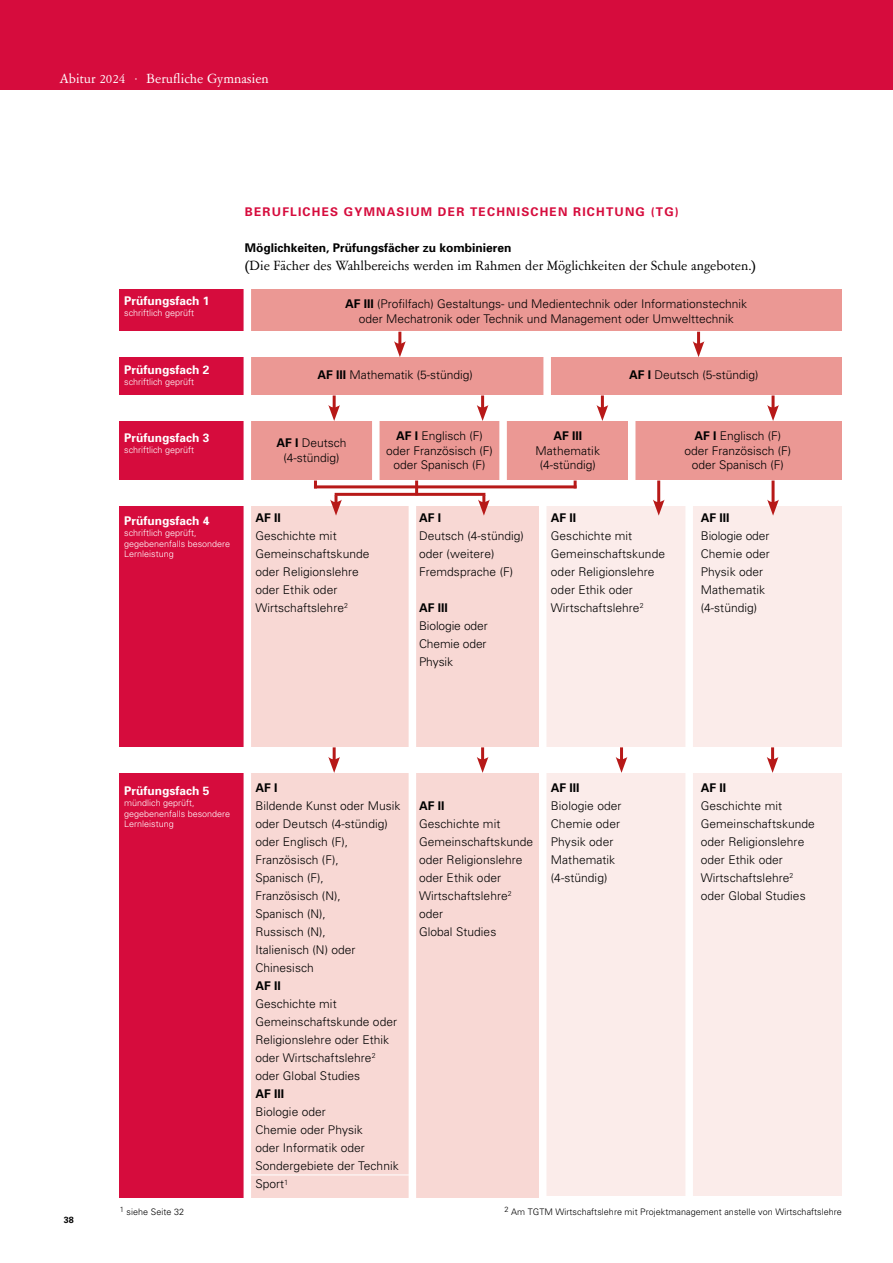
<style>
.page{position:relative;width:893px;height:1263px;background:#fff}
.page>*{position:absolute;margin:0;border:0;box-sizing:border-box;transform-origin:0 0}
.t1{font:15px "Garamont Amst SB";color:#000}
.t2{font:15px "Garamont Amst SB";color:#fff}
.t3{font:300 12px/18px "Univers";letter-spacing:.005em;color:#000}
.t4{font:700 12px "Univers";color:#000}
.t5{font:700 12px "Univers";color:#fff}
.t6{font:700 12px "Univers";letter-spacing:.1em;color:#d60c3d}
.t7{font:300 9px/10.8px "Univers";color:#fff}
.t8{font:300 9px "Univers";letter-spacing:.005em;color:#000}
.t9{font:700 9px "Univers";color:#000}
.s1{font-weight:700}
</style>
<div class="page">
<div style="left:0;top:0;width:893px;height:90px;background:#d60c3d"></div>
<div style="left:246px;top:289px;width:596px;height:206px;background:#eb9894"></div>
<div style="left:248px;top:504px;width:295px;height:693px;background:#f8d8d4"></div>
<div style="left:119px;top:289px;width:127px;height:908px;background:#d60c3d"></div>
<div style="left:543px;top:502px;width:299px;height:693px;background:#fbecea"></div>
<hr style="left:247px;top:1174px;width:168px;height:1px;background:#fff">
<div style="left:244px;top:280px;width:7px;height:930px;background:#fff"></div>
<div style="left:539px;top:498px;width:7px;height:714px;background:#fff"></div>
<div style="left:409px;top:504px;width:7px;height:706px;background:#fff"></div>
<div style="left:109px;top:747px;width:760px;height:26px;background:#fff"></div>
<div style="left:685px;top:493px;width:8px;height:719px;background:#fff"></div>
<div style="left:109px;top:480px;width:760px;height:26px;background:#fff"></div>
<div style="left:109px;top:395px;width:760px;height:26px;background:#fff"></div>
<div style="left:109px;top:332px;width:760px;height:25px;background:#fff"></div>
<div style="left:372px;top:412px;width:8px;height:72px;background:#fff"></div>
<div style="left:543px;top:349px;width:8px;height:60px;background:#fff"></div>
<div style="left:499px;top:417px;width:8px;height:63px;background:#fff"></div>
<div style="left:628px;top:409px;width:7px;height:84px;background:#fff"></div>
<hr style="left:333px;top:395px;width:3px;height:16px;background:#b71918">
<svg style="left:328px;top:405px;width:12px;height:16px"></svg>
<hr style="left:398px;top:332px;width:3px;height:15px;background:#b71918">
<svg style="left:394px;top:341px;width:12px;height:16px"></svg>
<hr style="left:333px;top:747px;width:3px;height:15px;background:#b71918">
<svg style="left:328px;top:757px;width:12px;height:16px"></svg>
<hr style="left:481px;top:395px;width:3px;height:16px;background:#b71918">
<svg style="left:477px;top:405px;width:11px;height:16px"></svg>
<hr style="left:481px;top:747px;width:3px;height:15px;background:#b71918">
<svg style="left:477px;top:757px;width:11px;height:16px"></svg>
<hr style="left:601px;top:395px;width:3px;height:16px;background:#b71918">
<svg style="left:596px;top:405px;width:12px;height:16px"></svg>
<hr style="left:697px;top:332px;width:3px;height:15px;background:#b71918">
<svg style="left:693px;top:341px;width:11px;height:16px"></svg>
<hr style="left:657px;top:480px;width:3px;height:25px;background:#b71918">
<svg style="left:653px;top:499px;width:12px;height:17px"></svg>
<hr style="left:620px;top:747px;width:3px;height:15px;background:#b71918">
<svg style="left:616px;top:757px;width:11px;height:16px"></svg>
<hr style="left:772px;top:395px;width:3px;height:16px;background:#b71918">
<svg style="left:767px;top:405px;width:12px;height:16px"></svg>
<hr style="left:771px;top:747px;width:3px;height:15px;background:#b71918">
<svg style="left:767px;top:757px;width:11px;height:16px"></svg>
<svg style="left:330px;top:495px;width:12px;height:21px"></svg>
<svg style="left:478px;top:495px;width:12px;height:21px"></svg>
<hr style="left:335px;top:493px;width:150px;height:3px;background:#b71918">
<hr style="left:314px;top:485px;width:262px;height:3px;background:#b71918">
<svg style="left:314px;top:480px;width:3px;height:5px"></svg>
<hr style="left:415px;top:480px;width:3px;height:15px;background:#b71918">
<svg style="left:574px;top:480px;width:3px;height:8px"></svg>
<hr style="left:772px;top:480px;width:3px;height:25px;background:#b71918">
<svg style="left:767px;top:499px;width:12px;height:17px"></svg>
<p class="t2" style="left:60px;top:71px;width:211px">Abitur 2024 · Berufliche Gymnasien</p>
<p class="t9" style="left:64px;top:1214px;width:12px">38</p>
<p class="t5" style="left:124px;top:293px;width:87px">Prüfungsfach 1</p>
<p class="t7" style="left:124px;top:307px;width:72px">schriftlich geprüft</p>
<p class="t5" style="left:124px;top:362px;width:87px">Prüfungsfach 2</p>
<p class="t7" style="left:124px;top:376px;width:72px">schriftlich geprüft</p>
<p class="t6" style="left:245px;top:204px;width:436px">Berufliches Gymnasium der technischen Richtung (TG)</p>
<p class="t4" style="left:245px;top:240px;width:268px">Möglichkeiten, Prüfungsfächer zu kombinieren</p>
<p class="t1" style="left:245px;top:258px;width:513px">(Die Fächer des Wahlbereichs werden im Rahmen der Möglichkeiten der Schule angeboten.)</p>
<p class="t3" style="left:345px;top:296px;width:404px;line-height:14.4px;text-align:center"><span class="s1">AF III</span> (Profilfach) Gestaltungs- und Medientechnik oder I nformationstechnik oder Mechatronik oder Technik und Management oder Umwelttechnik</p>
<p class="t3" style="left:317px;top:365px;width:157px"><span class="s1">AF III</span> Mathematik (5-stündig)</p>
<p class="t3" style="left:629px;top:365px;width:131px"><span class="s1">AF I</span> Deutsch (5-stündig)</p>
<p class="t5" style="left:124px;top:430px;width:87px">Prüfungsfach 3</p>
<p class="t7" style="left:124px;top:444px;width:72px">schriftlich geprüft</p>
<p class="t5" style="left:124px;top:513px;width:87px">Prüfungsfach 4</p>
<p class="t7" style="left:124px;top:527px;width:108px">schriftlich geprüft, gegebenenfalls besondere<br>Lernleistung</p>
<p class="t3" style="left:277px;top:436px;width:72px;line-height:14.4px;text-align:center"><span class="s1">AF I</span> Deutsch (4-stündig)</p>
<p class="t4" style="left:255px;top:510px;width:23px">AF II</p>
<p class="t3" style="left:255px;top:526px;width:116px">Geschichte mit<br>Gemeinschaftskunde oder Religionslehre oder Ethik oder<br>Wirtschaftslehre<sup>2</sup></p>
<p class="t3" style="left:386px;top:428px;width:108px;line-height:14.4px;text-align:center"><span class="s1">AF I</span> Englisch (F) oder Französisch (F) oder Spanisch (F)</p>
<p class="t4" style="left:553px;top:428px;width:23px">AF III</p>
<p class="t3" style="left:536px;top:443px;width:66px;line-height:14.4px;text-align:center">Mathematik (4-stündig)</p>
<p class="t4" style="left:419px;top:510px;width:22px">AF I</p>
<p class="t3" style="left:419px;top:526px;width:106px">Deutsch (4-stündig) oder (weitere)<br>Fremdsprache (F)</p>
<p class="t4" style="left:419px;top:600px;width:23px">AF III</p>
<p class="t3" style="left:419px;top:616px;width:70px;text-align:justify">Biologie oder Chemie oder Physik</p>
<p class="t4" style="left:551px;top:510px;width:23px">AF II</p>
<p class="t3" style="left:551px;top:526px;width:116px">Geschichte mit<br>Gemeinschaftskunde oder Religionslehre oder Ethik oder<br>Wirtschaftslehre<sup>2</sup></p>
<p class="t3" style="left:684px;top:428px;width:108px;line-height:14.4px;text-align:center"><span class="s1">AF I</span> Englisch (F) oder Französisch (F) oder Spanisch (F)</p>
<p class="t4" style="left:701px;top:510px;width:23px">AF III</p>
<p class="t3" style="left:701px;top:526px;width:71px">Biologie oder<br>Chemie oder<br>Physik oder<br>Mathematik (4-stündig)</p>
<p class="t5" style="left:124px;top:783px;width:87px">Prüfungsfach 5</p>
<p class="t7" style="left:124px;top:797px;width:108px">mündlich geprüft, gegebenenfalls besondere<br>Lernleistung</p>
<p class="t8" style="left:120px;top:1206px;width:66px"><sup>1</sup> siehe Seite 32</p>
<p class="t4" style="left:255px;top:780px;width:22px">AF I</p>
<p class="t3" style="left:255px;top:796px;width:147px">Bildende Kunst oder Musik oder Deutsch (4-stündig) oder Englisch (F),<br>Französisch (F),<br>Spanisch (F),<br>Französisch (N),<br>Spanisch (N),<br>Russisch (N),<br>Italienisch (N) oder<br>Chinesisch</p>
<p class="t4" style="left:255px;top:978px;width:23px">AF II</p>
<p class="t3" style="left:255px;top:994px;width:143px">Geschichte mit<br>Gemeinschaftskunde oder<br>Religionslehre oder Ethik oder Wirtschaftslehre<sup>2 </sup>oder Global Studies</p>
<p class="t4" style="left:255px;top:1086px;width:23px">AF III</p>
<p class="t3" style="left:255px;top:1102px;width:145px">Biologie oder<br>Chemie oder Physik<br>oder I nformatik oder<br>Sondergebiete der Technik<br>Sport<sup>1</sup></p>
<p class="t4" style="left:419px;top:798px;width:23px">AF II</p>
<p class="t3" style="left:419px;top:814px;width:116px">Geschichte mit<br>Gemeinschaftskunde oder Religionslehre oder Ethik oder<br>Wirtschaftslehre<sup>2 </sup>oder<br>Global Studies</p>
<p class="t4" style="left:551px;top:780px;width:23px">AF III</p>
<p class="t3" style="left:551px;top:796px;width:72px">Biologie oder<br>Chemie oder<br>Physik oder<br>Mathematik (4-stündig)</p>
<p class="t4" style="left:701px;top:780px;width:23px">AF II</p>
<p class="t3" style="left:701px;top:796px;width:116px">Geschichte mit<br>Gemeinschaftskunde oder Religionslehre oder Ethik oder<br>Wirtschaftslehre<sup>2 </sup>oder Global Studies</p>
<p class="t8" style="left:504px;top:1206px;width:339px"><sup>2</sup> Am TGTM Wirtschaftslehre mit Projektmanagement anstelle von Wirtschaftslehre</p>
</div>
